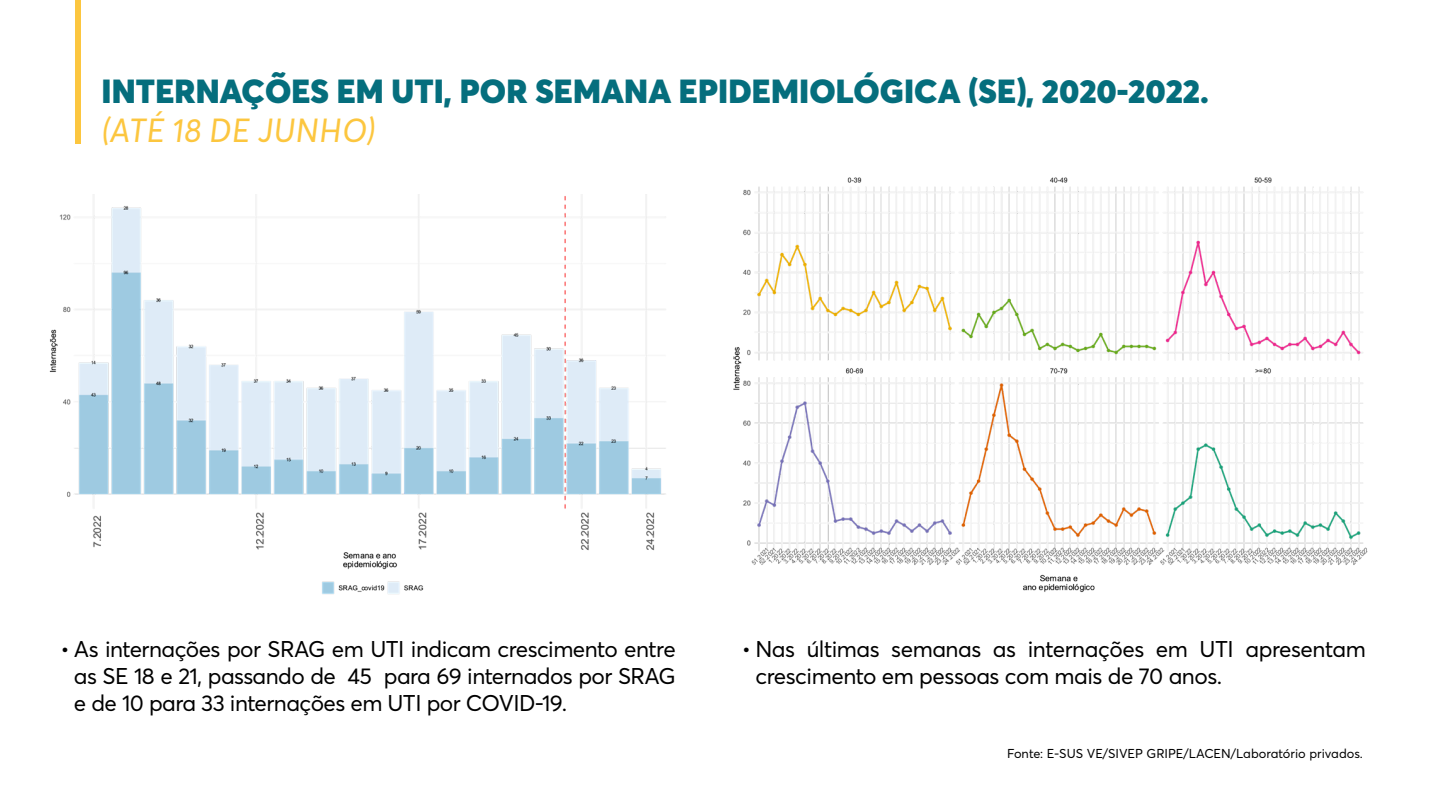
<style>
.page{position:relative;width:1440px;height:810px;background:#fff}
.page>*{position:absolute;margin:0;border:0;box-sizing:border-box;transform-origin:0 0}
.t1{font:900 33px "Averta";letter-spacing:.005em;color:#056e7d}
.t2{font:italic 33px "Averta";letter-spacing:.005em;color:#fcc63f}
.t3{font:22.5px/27px "Averta";letter-spacing:-.02em;color:#000;text-align:justify}
.t4{font:12.75px "Averta";color:#000}
</style>
<div class="page">
<div style="left:75px;top:0;width:6px;height:144px;background:#fcc63f"></div>
<img style="left:49px;top:194px;width:617px;height:400px">
<img style="left:733px;top:177px;width:635px;height:416px">
<h1 class="t1" style="left:101px;top:70px;width:1109px">INTERNAÇÕES EM UTI, POR SEMANA EPIDEMIOLÓGICA (SE), 2020-2022.</h1>
<h1 class="t2" style="left:101px;top:110px;width:276px">(ATÉ 18 DE JUNHO)</h1>
<p class="t3" style="left:74px;top:635px;width:603px;text-indent:-14px">• As internações por SRAG em UTI indicam crescimento entre as SE 18 e 21, passando de 45 para 69 internados por SRAG e de 10 para 33 internações em UTI por COVID-19.</p>
<p class="t3" style="left:755px;top:635px;width:612px;text-indent:-14px">• Nas últimas semanas as internações em UTI apresentam crescimento em pessoas com mais de 70 anos.</p>
<p class="t4" style="left:1007px;top:746px;width:357px">Fonte: E-SUS VE/SIVEP GRIPE/LACEN/Laboratório privados.</p>
</div>
